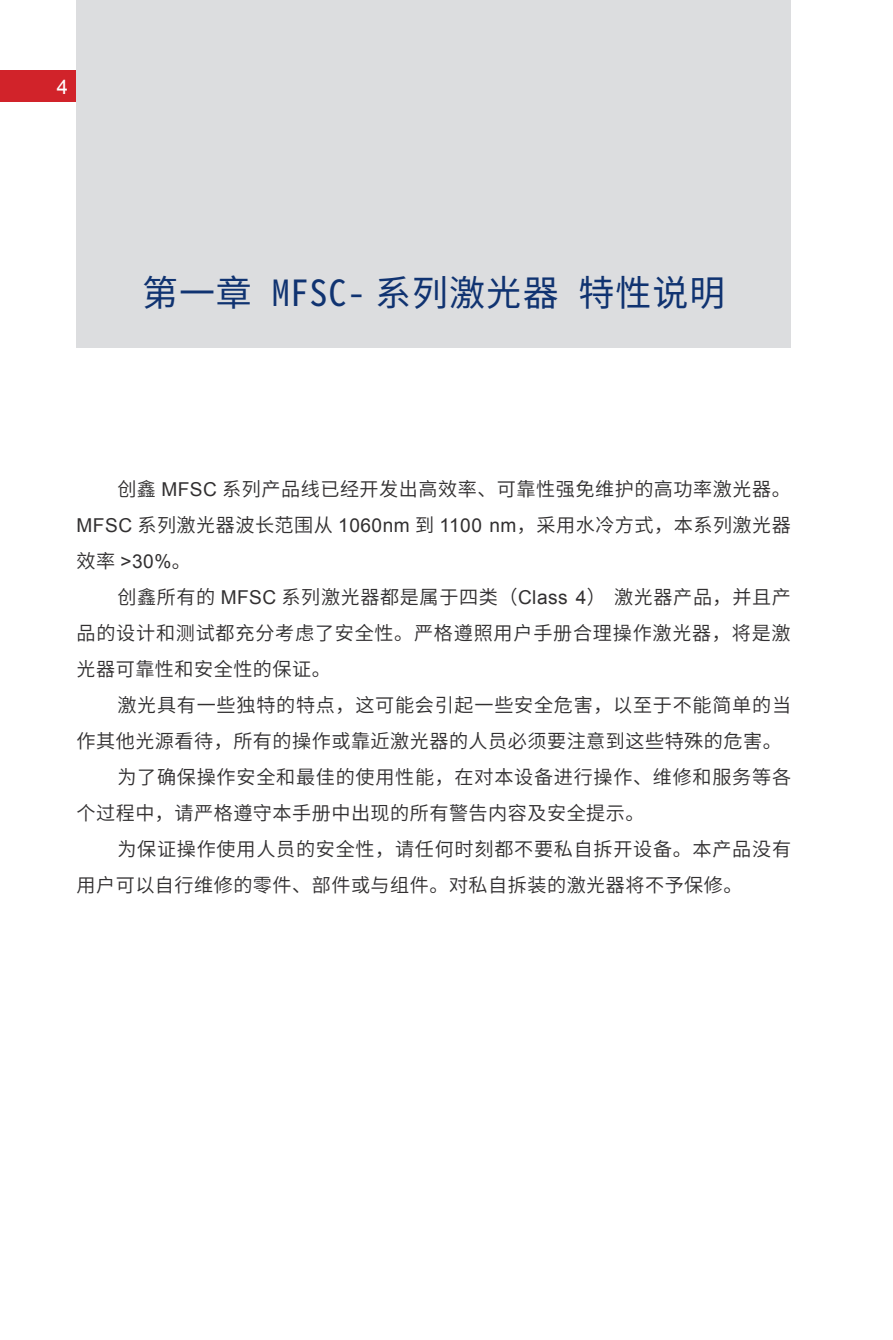
<style>
.page{position:relative;width:893px;height:1340px;background:#fff}
.page>*{position:absolute;margin:0;border:0;box-sizing:border-box;transform-origin:0 0}
._1-一级标题{font:36px "Source Han Sans HWSC";letter-spacing:.025em;color:#103371}
.t1{font:20.25px "Arial";color:#fff}
._1-正文{font:19.12px/36px "Source Han Sans SC";letter-spacing:.025em;color:#312f30}
.s1{font-family:"Arial"}
</style>
<div class="page">
<div style="left:0;top:70px;width:77px;height:32px;background:#d1232a"></div>
<div style="left:77px;top:0;width:714px;height:348px;background:#dcdddf"></div>
<p class="t1" style="left:57px;top:73px;width:13px">4</p>
<p class="_1-一级标题" style="left:142px;top:272px;width:585px">第一章 MFSC- 系列激光器 特性说明</p>
<p class="_1-正文" style="left:77px;top:471px;width:716px;text-align:justify;text-indent:41px">创鑫 <span class="s1">MFSC</span> 系列产品线已经开发出高效率、可靠性强免维护的高功率激光器。<span class="s1">MFSC</span> 系列激光器波长范围从 <span class="s1">1060nm</span> 到 <span class="s1">1100 nm</span>，采用水冷方式，本系列激光器效率 <span class="s1">&gt;30%</span>。</p>
<p class="_1-正文" style="left:77px;top:579px;width:716px;text-align:justify;text-indent:41px">创鑫所有的 <span class="s1">MFSC</span> 系列激光器都是属于四类（<span class="s1">Class 4</span>）激光器产品，并且产品的设计和测试都充分考虑了安全性。严格遵照用户手册合理操作激光器，将是激光器可靠性和安全性的保证。</p>
<p class="_1-正文" style="left:77px;top:687px;width:716px;text-indent:41px">激光具有一些独特的特点，这可能会引起一些安全危害，以至于不能简单的当作其他光源看待，所有的操作或靠近激光器的人员必须要注意到这些特殊的危害。</p>
<p class="_1-正文" style="left:77px;top:759px;width:716px;text-indent:41px">为了确保操作安全和最佳的使用性能，在对本设备进行操作、维修和服务等各个过程中，请严格遵守本手册中出现的所有警告内容及安全提示。</p>
<p class="_1-正文" style="left:77px;top:831px;width:716px;text-indent:41px">为保证操作使用人员的安全性，请任何时刻都不要私自拆开设备。本产品没有用户可以自行维修的零件、部件或与组件。对私自拆装的激光器将不予保修。</p>
</div>
